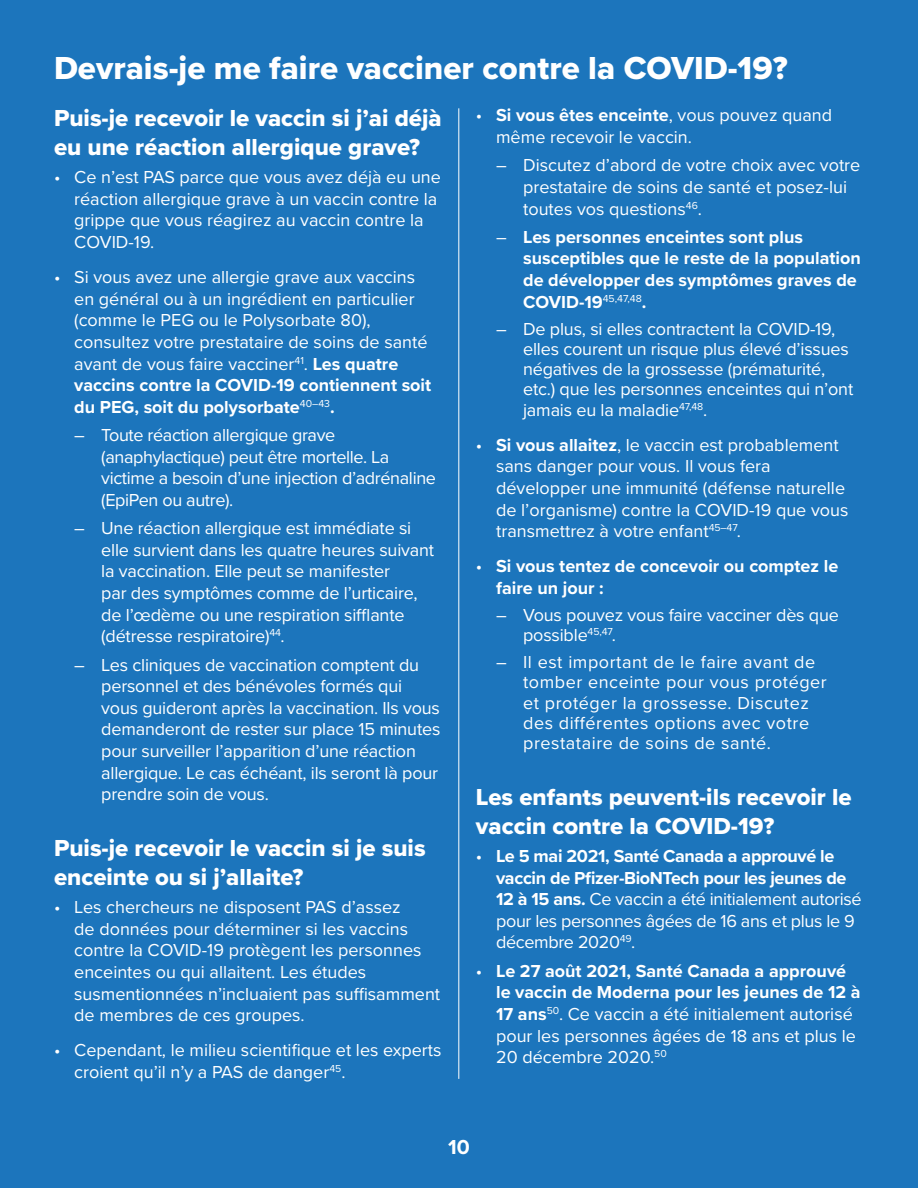
<style>
.page{position:relative;width:918px;height:1188px;background:#1c75bc}
.page>*{position:absolute;margin:0;border:0;box-sizing:border-box;transform-origin:0 0}
.t1{font:33px "Proxima Nova Extrabld";color:#fff}
.t2{font:24px/28.8px "Proxima Nova Extrabld";color:#fff}
.t3{font:700 21px "Proxima Nova";color:#fff}
.t4{font:18px/21.6px "Proxima Nova";color:#fff}
.t5{font:18px/21.6px "Proxima Nova";letter-spacing:-.02em;color:#fff}
.t6{font:700 18px/21.6px "Proxima Nova";color:#fff}
.t7{font:18px/20.2px "Proxima Nova";letter-spacing:.03em;color:#fff}
.s1{font-weight:700}
.s2{font-weight:400}
</style>
<div class="page">
<hr style="left:459px;top:108px;width:1px;height:971px;background:#fff">
<h1 class="t1" style="left:54px;top:44px;width:735px">Devrais-je me faire vacciner contre la COVID-19?</h1>
<h2 class="t2" style="left:54px;top:103px;width:389px">Puis-je recevoir le vaccin si j’ai déjà eu une réaction allergique grave?</h2>
<p class="t4" style="left:74px;top:166px;width:368px;text-indent:-20px">• Ce n’est PAS parce que vous avez déjà eu une réaction allergique grave à un vaccin contre la grippe que vous réagirez au vaccin contre la COVID-19.</p>
<p class="t4" style="left:74px;top:266px;width:359px;text-indent:-20px">• Si vous avez une allergie grave aux vaccins en général ou à un ingrédient en particulier (comme le PEG ou le Polysorbate 80), consultez votre prestataire de soins de santé avant de vous faire vacciner<sup>41</sup>. <span class="s1">Les quatre vaccins contre la COVID‑19 contiennent soit du PEG, soit du polysorbate</span><sup>40–43</sup><span class="s1">.</span></p>
<p class="t5" style="left:101px;top:424px;width:336px;text-indent:-27px">― Toute réaction allergique grave (anaphylactique) peut être mortelle. La victime a besoin d’une injection d’adrénaline (EpiPen ou autre).</p>
<p class="t4" style="left:101px;top:517px;width:334px;text-indent:-27px">― Une réaction allergique est immédiate si elle survient dans les quatre heures suivant la vaccination. Elle peut se manifester<br>par des symptômes comme de l’urticaire, de l’œdème ou une respiration sifflante (détresse respiratoire)<sup>44</sup>.</p>
<p class="t4" style="left:101px;top:653px;width:341px;text-indent:-27px">― Les cliniques de vaccination comptent du personnel et des bénévoles formés qui vous guideront après la vaccination. Ils vous demanderont de rester sur place 15 minutes pour surveiller l’apparition d’une réaction allergique. Le cas échéant, ils seront là pour prendre soin de vous.</p>
<h2 class="t2" style="left:54px;top:833px;width:373px">Puis-je recevoir le vaccin si je suis enceinte ou si j’allaite?</h2>
<p class="t4" style="left:74px;top:896px;width:367px;text-indent:-20px">• Les chercheurs ne disposent PAS d’assez<br>de données pour déterminer si les vaccins contre la COVID-19 protègent les personnes enceintes ou qui allaitent. Les études susmentionnées n’incluaient pas suffisamment de membres de ces groupes.</p>
<p class="t4" style="left:74px;top:1039px;width:369px;text-indent:-20px">• Cependant, le milieu scientifique et les experts croient qu’il n’y a PAS de danger<sup>45</sup>.</p>
<p class="t4" style="left:496px;top:104px;width:338px;text-indent:-20px">• <span class="s1">Si vous êtes enceinte</span>, vous pouvez quand même recevoir le vaccin.</p>
<p class="t4" style="left:523px;top:154px;width:339px;text-indent:-27px">― Discutez d’abord de votre choix avec votre prestataire de soins de santé et posez-lui toutes vos questions<sup>46</sup>.</p>
<p class="t6" style="left:523px;top:226px;width:339px;text-indent:-27px"><span class="s2">―</span> Les personnes enceintes sont plus susceptibles que le reste de la population de développer des symptômes graves de COVID‑19<sup>45,47,48</sup>.</p>
<p class="t4" style="left:523px;top:318px;width:332px;line-height:20.2px;text-indent:-27px">― De plus, si elles contractent la COVID-19, elles courent un risque plus élevé d’issues négatives de la grossesse (prématurité, etc.) que les personnes enceintes qui n’ont jamais eu la maladie<sup>47,48</sup>.</p>
<p class="t4" style="left:496px;top:433px;width:354px;text-indent:-20px">• <span class="s1">Si vous allaitez</span>, le vaccin est probablement sans danger pour vous. Il vous fera développer une immunité (défense naturelle de l’organisme) contre la COVID-19 que vous transmettrez à votre enfant<sup>45–47</sup>.</p>
<p class="t6" style="left:496px;top:555px;width:344px;text-indent:-20px"><span class="s2">•</span> Si vous tentez de concevoir ou comptez le faire un jour :</p>
<p class="t4" style="left:523px;top:604px;width:317px;line-height:20.2px;text-indent:-27px">― Vous pouvez vous faire vacciner dès que possible<sup>45,47</sup>.</p>
<p class="t7" style="left:523px;top:651px;width:305px;text-indent:-27px">― Il est important de le faire avant de tomber enceinte pour vous protéger et protéger la grossesse. Discutez des différentes options avec votre prestataire de soins de santé.</p>
<h2 class="t2" style="left:476px;top:782px;width:377px">Les enfants peuvent-ils recevoir le vaccin contre la COVID-19?</h2>
<p class="t5" style="left:496px;top:844px;width:367px;text-indent:-20px">• <span class="s1">Le 5 mai 2021, Santé Canada a approuvé le vaccin de Pfizer-BioNTech pour les jeunes de 12 à 15 ans.</span> Ce vaccin a été initialement autorisé pour les personnes âgées de 16 ans et plus le 9 décembre 2020<sup>49</sup>.</p>
<p class="t4" style="left:496px;top:959px;width:366px;text-indent:-20px">• <span class="s1">Le 27 août 2021, Santé Canada a approuvé le vaccin de Moderna pour les jeunes de 12 à 17 ans</span><sup>50</sup>. Ce vaccin a été initialement autorisé pour les personnes âgées de 18 ans et plus le 20 décembre 2020.<sup>50</sup></p>
<p class="t3" style="left:448px;top:1132px;width:23px">10</p>
</div>
